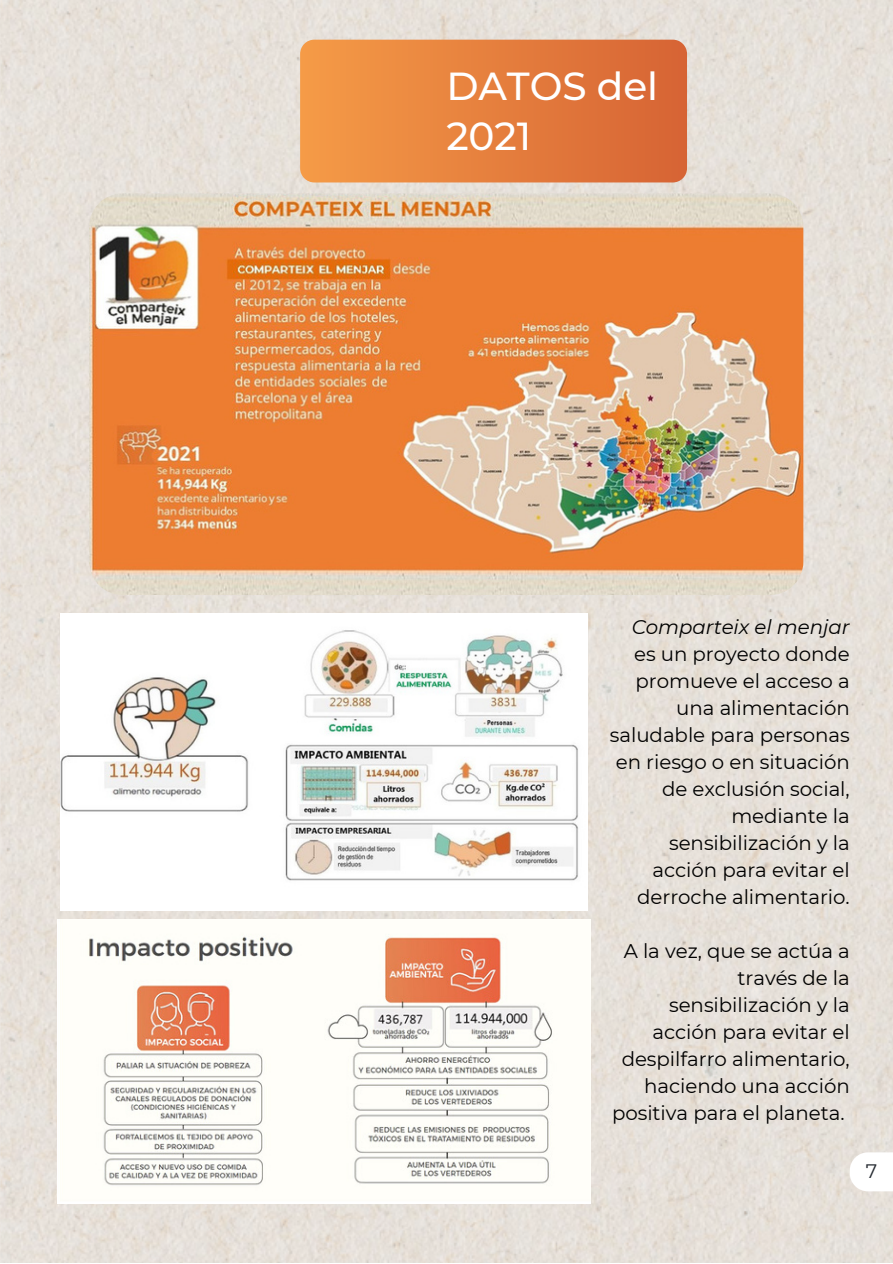
<style>
.page{position:relative;width:893px;height:1264px;background:#fff}
.page>*{position:absolute;margin:0;border:0;box-sizing:border-box;transform-origin:0 0}
.t1{font:500 39px/50.6px "Montserrat";color:#fff}
.t2{font:19.8px/27px "Montserrat";color:#000;text-align:right}
.t3{font:italic 19.8px "Montserrat";color:#000}
.t4{font:19.5px "Montserrat";color:#252a31}
</style>
<div class="page">
<div style="left:0;top:0;width:892px;height:1262px;background:#e6e0d9"></div>
<div style="left:300px;top:40px;width:387px;height:142px;background:linear-gradient(to right,#f59b47,#d66334);border-radius:14px"></div>
<img style="left:57px;top:919px;width:533px;height:284px">
<img style="left:60px;top:614px;width:527px;height:296px">
<svg style="left:849px;top:1152px;width:43px;height:39px"></svg>
<img style="left:89px;top:193px;width:714px;height:402px;border-radius:33px">
<h1 class="t1" style="left:446px;top:61px;width:213px">DATOS del<br>2021</h1>
<p class="t3" style="left:631px;top:615px;width:219px">Comparteix el menjar</p>
<p class="t2" style="left:609px;top:640px;width:241px">es un proyecto donde promueve el acceso a una alimentación saludable para personas en riesgo o en situación de exclusión social, mediante la sensibilización y la acción para evitar el derroche alimentario.</p>
<p class="t2" style="left:612px;top:937px;width:239px">A la vez, que se actúa a través de la sensibilización y la acción para evitar el despilfarro alimentario, haciendo una acción positiva para el planeta.</p>
<p class="t4" style="left:865px;top:1159px;width:13px">7</p>
</div>
